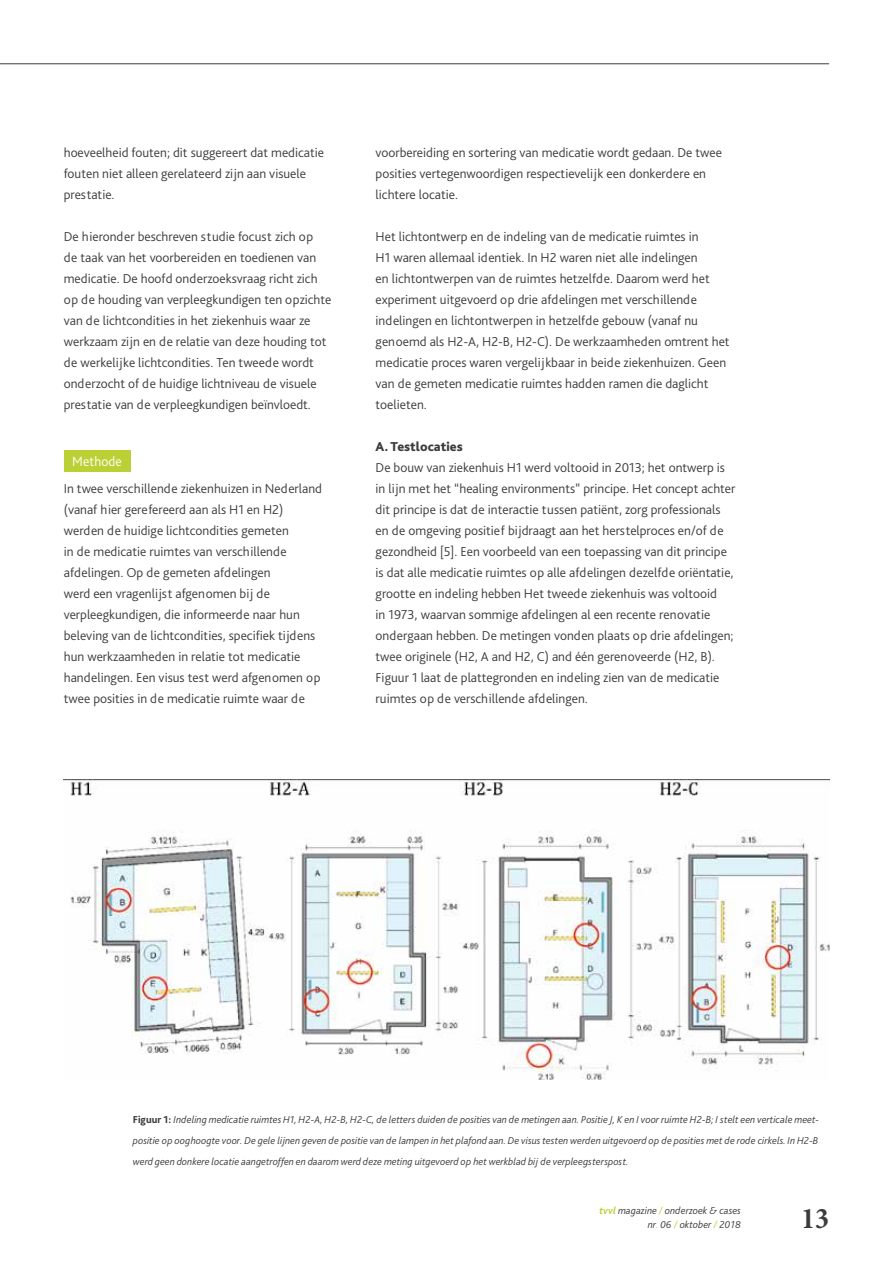
<style>
.page{position:relative;width:893px;height:1263px;background:#fff}
.page>*{position:absolute;margin:0;border:0;box-sizing:border-box;transform-origin:0 0}
.t1{font:700 condensed 30px "Minion Pro";color:#3c3c3b}
.t2{font:300 13.95px "Bliss Pro";letter-spacing:.01em;color:#fff}
.t3{font:300 13.5px/21px "Bliss Pro";color:#3c3c3b}
.t4{font:800 13.5px "Bliss 2";color:#3c3c3b}
.t5{font:italic 300 10.5px/21px "Bliss Pro";color:#3c3c3b;text-align:justify}
.s1{font-weight:800;font-style:normal}
.s2{font-weight:700;color:#bbd034}
.s3{color:#bbd034}
</style>
<div class="page">
<img style="left:64px;top:780px;width:765px;height:300px">
<hr style="left:0;top:63px;width:829px;height:1px;background:#3c3c3b">
<div style="left:64px;top:450px;width:66px;height:22px;background:#bbd034"></div>
<p class="t3" style="left:64px;top:142px;width:262px">hoeveelheid fouten; dit suggereert dat medicatie fouten niet alleen gerelateerd zijn aan visuele prestatie.</p>
<p class="t3" style="left:64px;top:226px;width:269px">De hieronder beschreven studie focust zich op<br>de taak van het voorbereiden en toedienen van medicatie. De hoofd onderzoeksvraag richt zich op de houding van verpleegkundigen ten opzichte van de lichtcondities in het ziekenhuis waar ze werkzaam zijn en de relatie van deze houding tot de werkelijke lichtcondities. Ten tweede wordt onderzocht of de huidige lichtniveau de visuele prestatie van de verpleegkundigen beïnvloedt.</p>
<p class="t2" style="left:72px;top:455px;width:51px">Methode</p>
<p class="t3" style="left:64px;top:478px;width:260px">In twee verschillende ziekenhuizen in Nederland (vanaf hier gerefereerd aan als H1 en H2) werden de huidige lichtcondities gemeten<br>in de medicatie ruimtes van verschillende afdelingen. Op de gemeten afdelingen<br>werd een vragenlijst afgenomen bij de verpleegkundigen, die informeerde naar hun beleving van de lichtcondities, specifiek tijdens hun werkzaamheden in relatie tot medicatie handelingen. Een visus test werd afgenomen op twee posities in de medicatie ruimte waar de</p>
<p class="t3" style="left:376px;top:142px;width:348px">voorbereiding en sortering van medicatie wordt gedaan. De twee posities vertegenwoordigen respectievelijk een donkerdere en lichtere locatie.</p>
<p class="t3" style="left:376px;top:227px;width:355px">Het lichtontwerp en de indeling van de medicatie ruimtes in<br>H1 waren allemaal identiek. In H2 waren niet alle indelingen<br>en lichtontwerpen van de ruimtes hetzelfde. Daarom werd het experiment uitgevoerd op drie afdelingen met verschillende indelingen en lichtontwerpen in hetzelfde gebouw (vanaf nu genoemd als H2-A, H2-B, H2-C). De werkzaamheden omtrent het medicatie proces waren vergelijkbaar in beide ziekenhuizen. Geen van de gemeten medicatie ruimtes hadden ramen die daglicht toelieten.</p>
<p class="t4" style="left:376px;top:441px;width:89px">A. Testlocaties</p>
<p class="t3" style="left:376px;top:458px;width:361px">De bouw van ziekenhuis H1 werd voltooid in 2013; het ontwerp is in lijn met het “healing environments” principe. Het concept achter dit principe is dat de interactie tussen patiënt, zorg professionals en de omgeving positief bijdraagt aan het herstelproces en/of de gezondheid [5]. Een voorbeeld van een toepassing van dit principe is dat alle medicatie ruimtes op alle afdelingen dezelfde oriëntatie, grootte en indeling hebben Het tweede ziekenhuis was voltooid<br>in 1973, waarvan sommige afdelingen al een recente renovatie ondergaan hebben. De metingen vonden plaats op drie afdelingen; twee originele (H2, A and H2, C) and één gerenoveerde (H2, B).<br>Figuur 1 laat de plattegronden en indeling zien van de medicatie ruimtes op de verschillende afdelingen.</p>
<p class="t5" style="left:133px;top:1109px;width:688px"><span class="s1">Figuur 1:</span> Indeling medicatie ruimtes H1, H2-A, H2-B, H2-C, de letters duiden de posities van de metingen aan. Positie J, K en I voor ruimte H2-B; I stelt een verticale meet&shy;positie op ooghoogte voor. De gele lijnen geven de positie van de lampen in het plafond aan. De visus testen werden uitgevoerd op de posities met de rode cirkels. In H2-B werd geen donkere locatie aangetroffen en daarom werd deze meting uitgevoerd op het werkblad bij de verpleegsterspost.</p>
<p class="t5" style="left:599px;top:1204px;width:143px;line-height:13.5px;text-align:right"><span class="s2">tvvl</span> magazine <span class="s3">/</span> onderzoek &amp; cases nr<span class="s3">.</span> 06 <span class="s3">/</span> oktober <span class="s3">/</span> 2018</p>
<h1 class="t1" style="left:801px;top:1200px;width:29px">13</h1>
</div>
